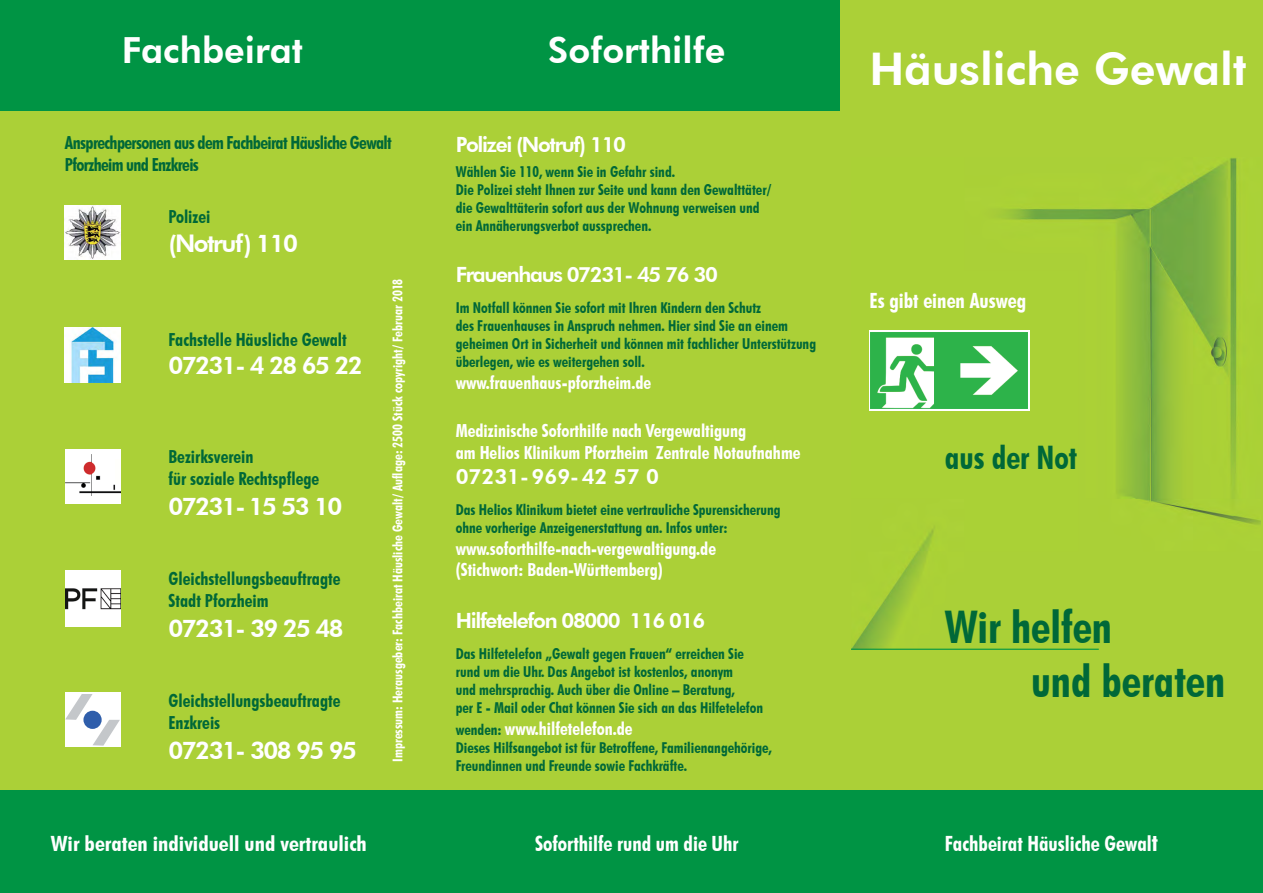
<style>
.page{position:relative;width:1263px;height:893px;background:#abd037}
.page>*{position:absolute;margin:0;border:0;box-sizing:border-box;transform-origin:0 0}
.t1{font:700 condensed 45px/54px "Futura BT";color:#006838}
.t2{font:800 45px "Futura BT";color:#fff}
.t3{font:800 36px "Futura BT";color:#fff}
.t4{font:700 condensed 32.4px "Futura BT";color:#006838}
.t5{font:800 24.3px "Futura BT";letter-spacing:-.065em;color:#fff}
.t6{font:700 condensed 21px "Futura BT";color:#fff}
.t7{font:800 21px "Futura BT";letter-spacing:-.065em;color:#fff}
.t8{font:700 condensed 21px "Futura BT";color:#fff;scale:1.09 1}
.t9{font:800 21px "Futura BT";color:#fff}
.t10{font:700 condensed 18px/21.6px "Futura BT";color:#fff}
.t11{font:700 condensed 18px/21.6px "Futura BT";color:#006838}
.t12{font:700 condensed 18px/21.6px "Futura BT";letter-spacing:-.035em;color:#006838}
.t13{font:700 condensed 15px/18px "Futura BT";color:#006838}
.t14{font:700 condensed 13.5px "Futura BT";color:#fff}
.s1{font-size:15px;color:#006838}
.s2{font-size:24px}
</style>
<div class="page">
<img style="left:851px;top:158px;width:409px;height:491px">
<img style="left:65px;top:205px;width:55px;height:54px">
<div style="left:65px;top:693px;width:55px;height:54px;background:#fff"></div>
<svg style="left:65px;top:694px;width:55px;height:52px"></svg>
<div style="left:65px;top:449px;width:55px;height:54px;background:#fff"></div>
<img style="left:65px;top:455px;width:56px;height:41px">
<img style="left:869px;top:330px;width:160px;height:81px">
<hr style="left:851px;top:649px;width:248px;height:1px;background:#009444">
<div style="left:0;top:791px;width:1263px;height:102px;background:#009444"></div>
<div style="left:0;top:0;width:840px;height:111px;background:#009444"></div>
<img style="left:65px;top:327px;width:55px;height:55px">
<img style="left:65px;top:571px;width:55px;height:55px">
<p class="t3" style="left:122px;top:28px;width:182px">Fachbeirat</p>
<p class="t3" style="left:548px;top:28px;width:179px">Soforthilfe</p>
<p class="t12" style="left:65px;top:132px;width:328px">Ansprechpersonen aus dem Fachbeirat Häusliche Gewalt<br>Pforzheim und Enzkreis</p>
<p class="t7" style="left:456px;top:132px;width:172px">Polizei (Notruf) 110</p>
<p class="t13" style="left:456px;top:163px;width:317px">Wählen Sie 110, wenn Sie in Gefahr sind.<br>Die Polizei steht Ihnen zur Seite und kann den Gewalttäter/ die Gewalttäterin sofort aus der Wohnung verweisen und ein Annäherungsverbot aussprechen.</p>
<p class="t11" style="left:169px;top:206px;width:43px">Polizei</p>
<p class="t5" style="left:169px;top:228px;width:131px">(Notruf) 110</p>
<p class="t11" style="left:169px;top:328px;width:180px">Fachstelle Häusliche Gewalt</p>
<p class="t5" style="left:169px;top:351px;width:196px">07231- 4 28 65 22</p>
<p class="t11" style="left:169px;top:446px;width:152px">Bezirksverein<br>für soziale Rechtspflege</p>
<p class="t5" style="left:169px;top:492px;width:175px">07231- 15 53 10</p>
<p class="t11" style="left:169px;top:568px;width:174px">Gleichstellungsbeauftragte<br>Stadt Pforzheim</p>
<p class="t5" style="left:169px;top:613px;width:177px">07231- 39 25 48</p>
<p class="t11" style="left:169px;top:690px;width:174px">Gleichstellungsbeauftragte<br>Enzkreis</p>
<p class="t5" style="left:169px;top:735px;width:190px">07231- 308 95 95</p>
<p class="t14" style="left:389px;top:762px;width:485px;rotate:-90deg">Impressum: Herausgeber: Fachbeirat Häusliche Gewalt/ Auflage: 2500 Stück copyright/ Februar 2018</p>
<p class="t7" style="left:456px;top:262px;width:264px">Frauenhaus 07231- 45 76 30</p>
<p class="t13" style="left:456px;top:299px;width:362px">Im Notfall können Sie sofort mit Ihren Kindern den Schutz<br>des Frauenhauses in Anspruch nehmen. Hier sind Sie an einem geheimen Ort in Sicherheit und können mit fachlicher Unterstützung überlegen, wie es weitergehen soll.</p>
<p class="t10" style="left:456px;top:372px;width:197px">www.frauenhaus-pforzheim.de</p>
<p class="t10" style="left:456px;top:420px;width:346px">Medizinische Soforthilfe nach Vergewaltigung<br>am Helios Klinikum Pforzheim Zentrale Notaufnahme</p>
<p class="t9" style="left:456px;top:464px;width:205px">07231-969-42 57 0</p>
<p class="t13" style="left:456px;top:501px;width:326px">Das Helios Klinikum bietet eine vertrauliche Spurensicherung ohne vorherige Anzeigenerstattung an. Infos unter:</p>
<p class="t10" style="left:456px;top:537px;width:262px">www.soforthilfe-nach-vergewaltigung.de (Stichwort: Baden-Württemberg)</p>
<p class="t7" style="left:456px;top:608px;width:251px">Hilfetelefon 08000 116 016</p>
<p class="t13" style="left:456px;top:644px;width:309px">Das Hilfetelefon „Gewalt gegen Frauen“ erreichen Sie rund um die Uhr. Das Angebot ist kostenlos, anonym<br>und mehrsprachig. Auch über die Online – Beratung,<br>per E - Mail oder Chat können Sie sich an das Hilfetelefon</p>
<p class="t10" style="left:456px;top:717px;width:178px"><span class="s1">wenden:</span> www.hilfetelefon.de</p>
<p class="t13" style="left:456px;top:738px;width:318px">Dieses Hilfsangebot ist für Betroffene, Familienangehörige,<br>Freundinnen und Freunde sowie Fachkräfte.</p>
<p class="t2" style="left:869px;top:41px;width:379px">Häusliche Gewalt</p>
<p class="t6" style="left:869px;top:288px;width:159px">Es gibt einen Ausweg</p>
<p class="t4" style="left:945px;top:438px;width:134px">aus der Not</p>
<p class="t1" style="left:1031px;top:600px;width:196px;text-indent:-86px">Wir helfen<br>und beraten</p>
<p class="t8" style="left:51px;top:831px;width:291px">Wir beraten individuell und vertraulich</p>
<p class="t6" style="left:535px;top:831px;width:205px">Soforthilfe rund um die Uhr</p>
<p class="t6" style="left:945px;top:831px;width:215px">Fachbeirat Häusliche Gewal<span class="s2">t</span></p>
</div>
